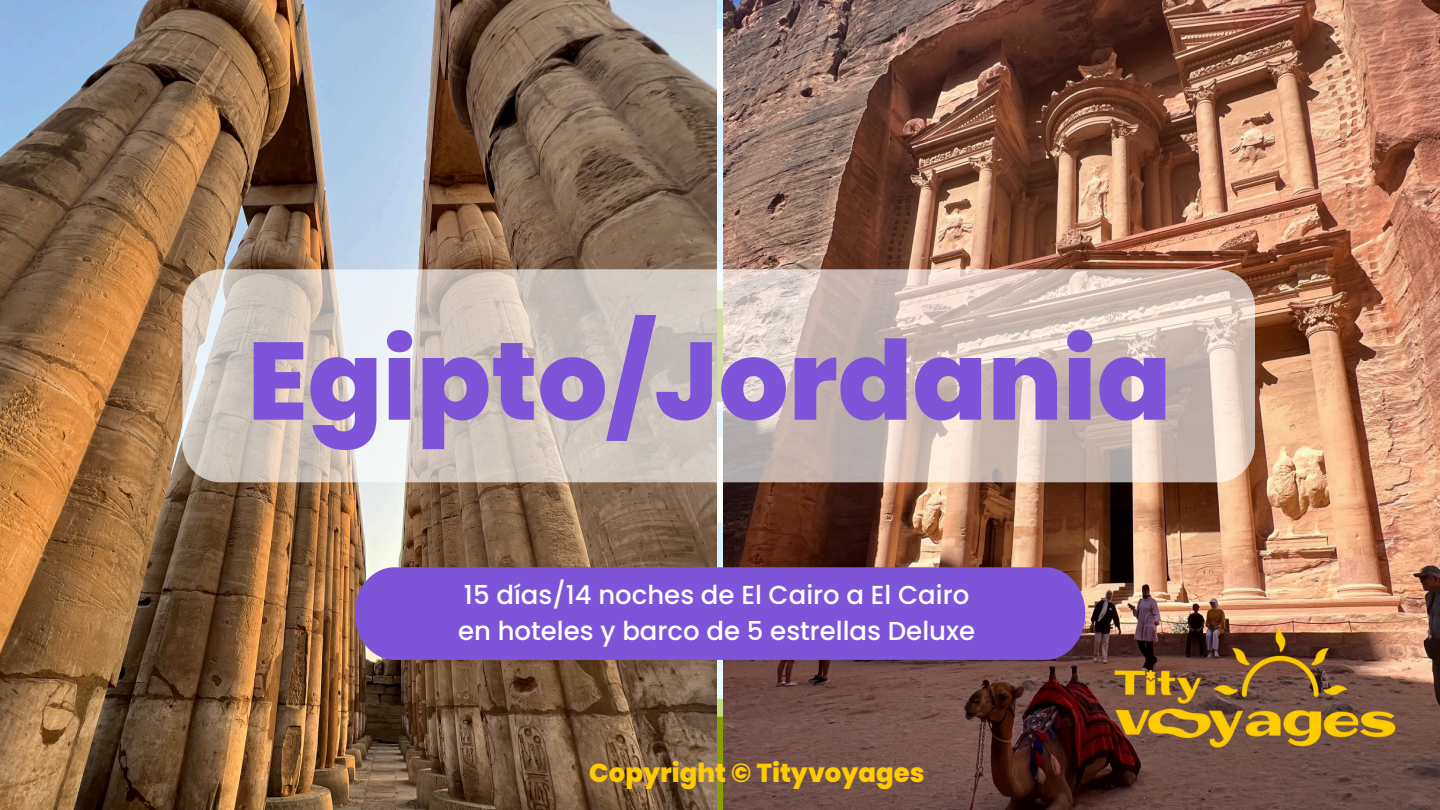
<style>
.page{position:relative;width:1440px;height:810px;background:#fff}
.page>*{position:absolute;margin:0;border:0;box-sizing:border-box;transform-origin:0 0}
.t1{font:800 110px "Poppins";color:#7e55d9}
.t2{font:500 26px "Poppins";color:#fff}
.t3{font:800 26px "Poppins";color:#fc0}
</style>
<div class="page">
<img style="left:0;top:0;width:716px;height:810px">
<img style="left:724px;top:0;width:716px;height:810px">
<img style="left:1110px;top:614px;width:291px;height:149px">
<svg style="left:182px;top:269px;width:1073px;height:213px;background:#d3c6be"></svg>
<div style="left:355px;top:567px;width:730px;height:93px;background:#7e55d9"></div>
<p class="t1" style="left:248px;top:304px;width:925px">Egipto/Jordania</p>
<p class="t2" style="left:464px;top:577px;width:507px">15 días/14 noches de El Cairo a El Cairo</p>
<p class="t2" style="left:458px;top:613px;width:518px">en hoteles y barco de 5 estrellas Deluxe</p>
<p class="t3" style="left:589px;top:754px;width:337px">Copyright © Tityvoyages</p>
</div>
